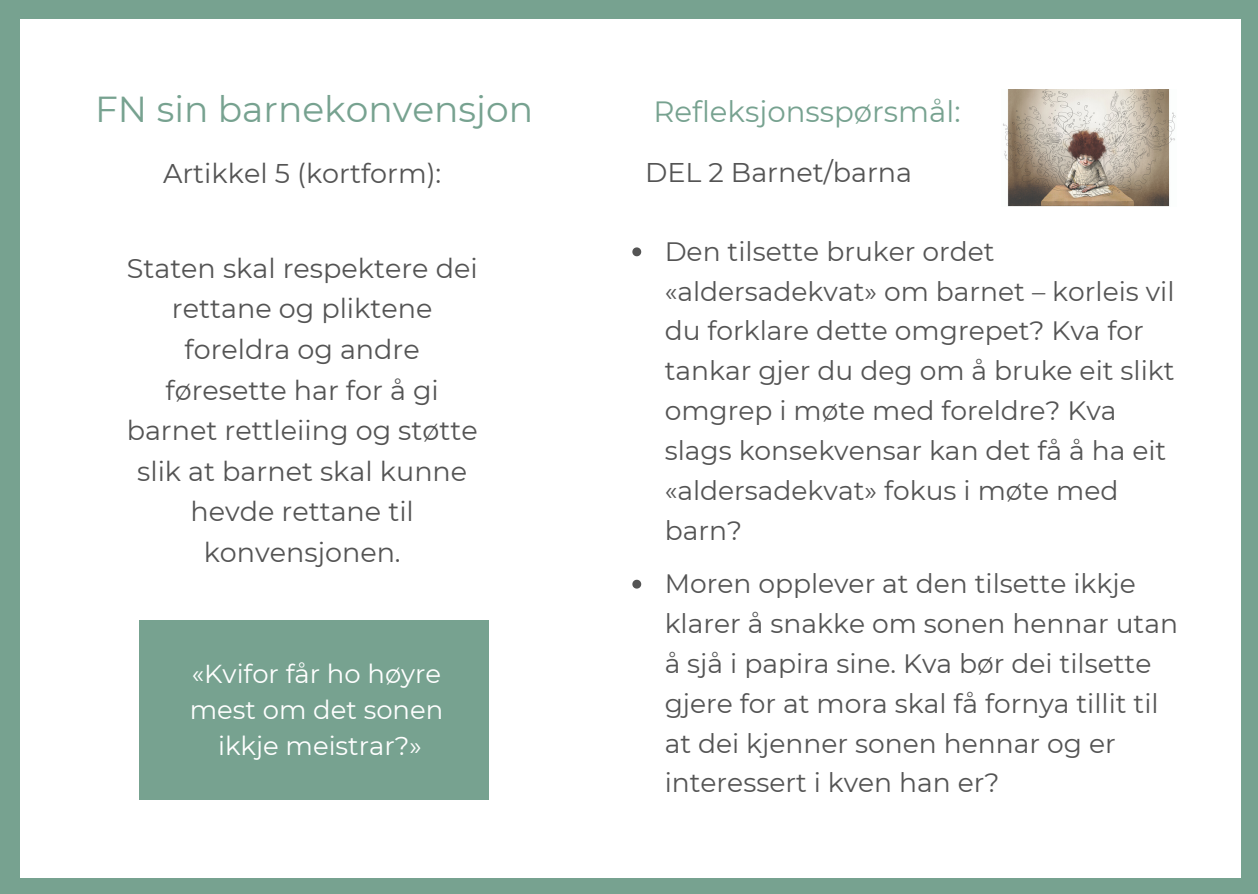
<style>
.page{position:relative;width:1258px;height:894px;background:#fff}
.page>*{position:absolute;margin:0;border:0;box-sizing:border-box;transform-origin:0 0}
.t1{font:36px "Montserrat";color:#77a290}
.t2{font:29.1px "Montserrat";color:#77a290}
.t3{font:27px/40.5px "Montserrat";color:#545454;text-align:center}
.t4{font:26.7px/39.9px "Montserrat";color:#545454}
.t5{font:25.8px/36px "Montserrat";color:#fff;text-align:center}
</style>
<div class="page">
<div style="left:0;top:0;width:1258px;height:893px;background:#77a290"></div>
<div style="left:20px;top:19px;width:1220px;height:857px;background:#fff"></div>
<div style="left:139px;top:620px;width:350px;height:179px;background:#77a290"></div>
<svg style="left:632px;top:247px;width:9px;height:9px"></svg>
<svg style="left:632px;top:579px;width:9px;height:9px"></svg>
<img style="left:1003px;top:89px;width:173px;height:118px">
<h1 class="t1" style="left:95px;top:87px;width:439px">FN sin barnekonvensjon</h1>
<p class="t3" style="left:163px;top:153px;width:280px">Artikkel 5 (kortform):</p>
<p class="t3" style="left:127px;top:248px;width:352px">Staten skal respektere dei rettane og pliktene foreldra og andre føresette har for å gi barnet rettleiing og støtte slik at barnet skal kunne hevde rettane til konvensjonen.</p>
<p class="t5" style="left:190px;top:655px;width:255px">«Kvifor får ho høyre mest om det sonen ikkje meistrar?»</p>
<p class="t2" style="left:653px;top:93px;width:309px">Refleksjonsspørsmål:</p>
<p class="t3" style="left:645px;top:152px;width:269px">DEL 2 Barnet/barna</p>
<p class="t4" style="left:665px;top:231px;width:511px">Den tilsette bruker ordet «aldersadekvat» om barnet – korleis vil du forklare dette omgrepet? Kva for tankar gjer du deg om å bruke eit slikt omgrep i møte med foreldre? Kva slags konsekvensar kan det få å ha eit «aldersadekvat» fokus i møte med barn?</p>
<p class="t4" style="left:665px;top:563px;width:515px">Moren opplever at den tilsette ikkje klarer å snakke om sonen hennar utan å sjå i papira sine. Kva bør dei tilsette gjere for at mora skal få fornya tillit til at dei kjenner sonen hennar og er interessert i kven han er?</p>
</div>
